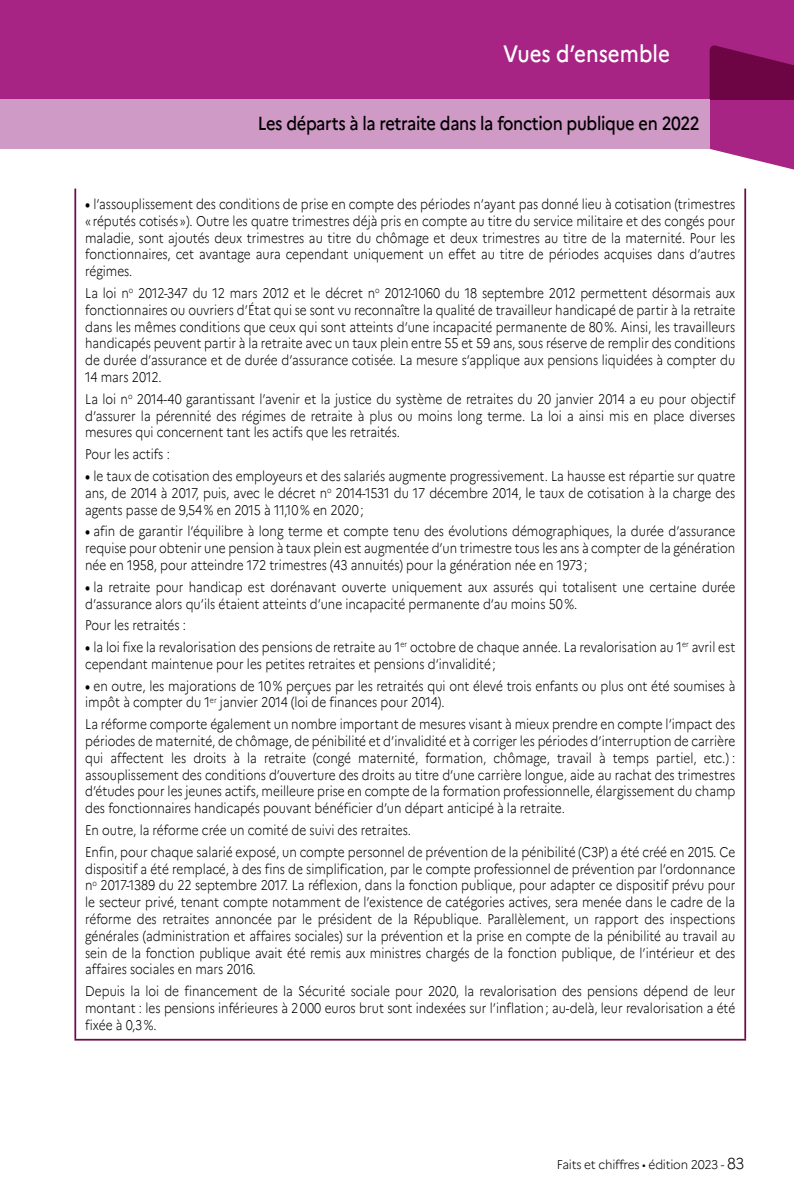
<style>
.page{position:relative;width:794px;height:1191px;background:#fff}
.page>*{position:absolute;margin:0;border:0;box-sizing:border-box;transform-origin:0 0}
.t1{font:500 23.62px "Marianne";color:#fff;scale:.87 1}
.t2{font:500 18.9px "Marianne";letter-spacing:-.02em;color:#000;scale:.87 1}
.t3{font:300 14px/16.8px "Marianne";color:#000;text-align:justify;scale:.85 1}
.t4{font:300 12.6px "Marianne";letter-spacing:-.02em;color:#000;scale:.94 1}
.s1{font-weight:700}
.s2{font-size:15.75px}
</style>
<div class="page">
<div style="left:0;top:0;width:794px;height:99px;background:#a72485"></div>
<svg style="left:709px;top:45px;width:85px;height:125px"></svg>
<div style="left:0;top:99px;width:709px;height:50px;background:#cf9ac5"></div>
<hr style="left:74px;top:189px;width:2px;height:849px;background:#690c49">
<hr style="left:744px;top:189px;width:2px;height:849px;background:#690c49">
<hr style="left:74px;top:1038px;width:672px;height:2px;background:#690c49">
<h1 class="t1" style="left:503px;top:39px;width:193px">Vues d’ensemble</h1>
<h2 class="t2" style="left:258px;top:112px;width:509px">Les départs à la retraite dans la fonction publique en 2022</h2>
<p class="t3" style="left:85px;top:196px;width:766px"><span class="s1">•</span> l’assouplissement des conditions de prise en compte des périodes n’ayant pas donné lieu à cotisation (trimestres «réputés cotisés»). Outre les quatre trimestres déjà pris en compte au titre du service militaire et des congés pour maladie, sont ajoutés deux trimestres au titre du chômage et deux trimestres au titre de la maternité. Pour les fonctionnaires, cet avantage aura cependant uniquement un effet au titre de périodes acquises dans d’autres régimes.</p>
<p class="t3" style="left:85px;top:284px;width:766px">La loi n<sup>o</sup> 2012-347 du 12 mars 2012 et le décret n<sup>o</sup> 2012-1060 du 18 septembre 2012 permettent désormais aux fonctionnaires ou ouvriers d’État qui se sont vu reconnaître la qualité de travailleur handicapé de partir à la retraite dans les mêmes conditions que ceux qui sont atteints d’une incapacité permanente de 80%. Ainsi, les travailleurs handicapés peuvent partir à la retraite avec un taux plein entre 55 et 59 ans, sous réserve de remplir des conditions de durée d’assurance et de durée d’assurance cotisée. La mesure s’applique aux pensions liquidées à compter du 14 mars 2012.</p>
<p class="t3" style="left:85px;top:390px;width:766px">La loi n<sup>o</sup> 2014-40 garantissant l’avenir et la justice du système de retraites du 20 janvier 2014 a eu pour objectif d’assurer la pérennité des régimes de retraite à plus ou moins long terme. La loi a ainsi mis en place diverses mesures qui concernent tant les actifs que les retraités.</p>
<p class="t3" style="left:85px;top:446px;width:101px">Pour les actifs :</p>
<p class="t3" style="left:85px;top:467px;width:766px"><span class="s1">•</span> le taux de cotisation des employeurs et des salariés augmente progressivement. La hausse est répartie sur quatre ans, de 2014 à 2017, puis, avec le décret n<sup>o</sup> 2014-1531 du 17 décembre 2014, le taux de cotisation à la charge des agents passe de 9,54% en 2015 à 11,10% en 2020;</p>
<p class="t3" style="left:85px;top:523px;width:766px"><span class="s1">•</span> afin de garantir l’équilibre à long terme et compte tenu des évolutions démographiques, la durée d’assurance requise pour obtenir une pension à taux plein est augmentée d’un trimestre tous les ans à compter de la génération née en 1958, pour atteindre 172 trimestres (43 annuités) pour la génération née en 1973;</p>
<p class="t3" style="left:85px;top:578px;width:766px"><span class="s1">•</span> la retraite pour handicap est dorénavant ouverte uniquement aux assurés qui totalisent une certaine durée d’assurance alors qu’ils étaient atteints d’une incapacité permanente d’au moins 50%.</p>
<p class="t3" style="left:85px;top:617px;width:120px">Pour les retraités :</p>
<p class="t3" style="left:85px;top:638px;width:766px"><span class="s1">•</span> la loi fixe la revalorisation des pensions de retraite au 1<sup>er</sup> octobre de chaque année. La revalorisation au 1<sup>er</sup> avril est cependant maintenue pour les petites retraites et pensions d’invalidité;</p>
<p class="t3" style="left:85px;top:677px;width:766px"><span class="s1">•</span> en outre, les majorations de 10% perçues par les retraités qui ont élevé trois enfants ou plus ont été soumises à impôt à compter du 1<sup>er</sup> janvier 2014 (loi de finances pour 2014).</p>
<p class="t3" style="left:85px;top:716px;width:766px">La réforme comporte également un nombre important de mesures visant à mieux prendre en compte l’impact des périodes de maternité, de chômage, de pénibilité et d’invalidité et à corriger les périodes d’interruption de carrière qui affectent les droits à la retraite (congé maternité, formation, chômage, travail à temps partiel, etc.) : assouplissement des conditions d’ouverture des droits au titre d’une carrière longue, aide au rachat des trimestres d’études pour les jeunes actifs, meilleure prise en compte de la formation professionnelle, élargissement du champ des fonctionnaires handicapés pouvant bénéficier d’un départ anticipé à la retraite.</p>
<p class="t3" style="left:85px;top:819px;width:766px;line-height:21.7px">En outre, la réforme crée un comité de suivi des retraites.<br>Enfin, pour chaque salarié exposé, un compte personnel de prévention de la pénibilité (C3P) a été créé en 2015. Ce</p>
<p class="t3" style="left:85px;top:860px;width:766px">dispositif a été remplacé, à des fins de simplification, par le compte professionnel de prévention par l’ordonnance n<sup>o</sup> 2017-1389 du 22 septembre 2017. La réflexion, dans la fonction publique, pour adapter ce dispositif prévu pour le secteur privé, tenant compte notamment de l’existence de catégories actives, sera menée dans le cadre de la réforme des retraites annoncée par le président de la République. Parallèlement, un rapport des inspections générales (administration et affaires sociales) sur la prévention et la prise en compte de la pénibilité au travail au sein de la fonction publique avait été remis aux ministres chargés de la fonction publique, de l’intérieur et des affaires sociales en mars 2016.</p>
<p class="t3" style="left:85px;top:982px;width:766px">Depuis la loi de financement de la Sécurité sociale pour 2020, la revalorisation des pensions dépend de leur montant : les pensions inférieures à 2000 euros brut sont indexées sur l’inflation; au-delà, leur revalorisation a été fixée à 0,3%.</p>
<p class="t4" style="left:557px;top:1157px;width:201px">Faits et chiffres • édition 2023 - <span class="s2">83</span></p>
</div>
